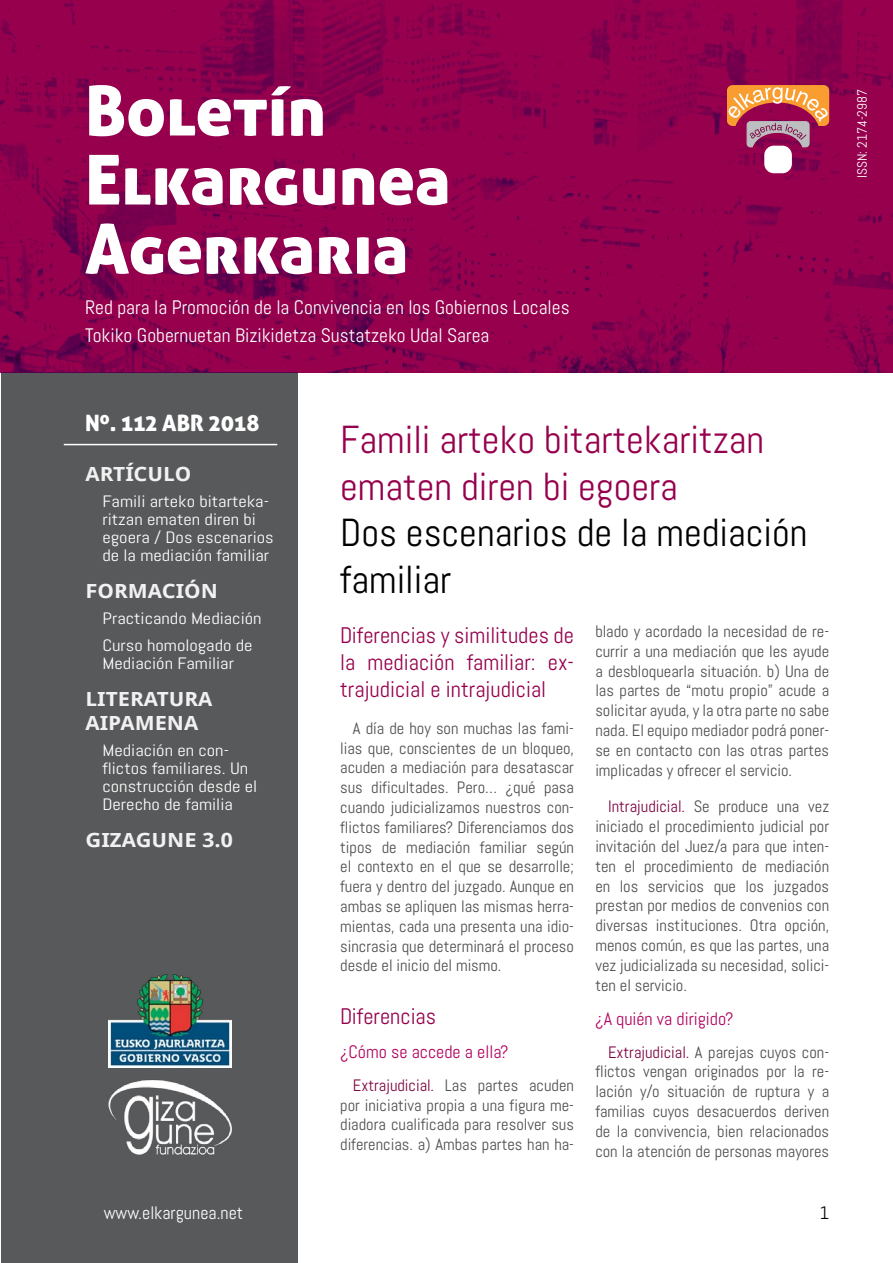
<style>
.page{position:relative;width:893px;height:1263px;background:#fff}
.page>*{position:absolute;margin:0;border:0;box-sizing:border-box;transform-origin:0 0}
.t1{font:69px/69px "Aller Display";color:#fff}
.t2{font:39px/46.8px "Abel";color:#96004d}
.t3{font:39px/46.8px "Abel";color:#000}
.t4{font:22.5px/27px "Abel";color:#96004d;text-align:justify}
.t5{font:22.5px "Aller Display";color:#fff}
.t6{font:19.5px/27.6px "Abel";color:#fff}
.t7{font:700 19.5px/24px "Droid Sans";color:#f1f1f2;scale:1.12 1}
.t8{font:18px "Abel";color:#b1005d}
.t9{font:18px "Abel";color:#fff}
.t10{font:18px "Abel";color:#000}
.t11{font:16.5px/19.8px "Abel";color:#4d4d4f;text-align:justify}
.t12{font:16.5px/18px "Abel";color:#fff;scale:1.12 1}
.t13{font:13.5px "Abel";color:#fff}
.s1{color:#7c0040}
</style>
<div class="page">
<div style="left:1px;top:372px;width:297px;height:891px;background:#58595b"></div>
<svg style="left:0;top:0;width:893px;height:372px;fill:#96004d"></svg>
<hr style="left:64px;top:444px;width:213px;height:1px;background:#fff">
<svg style="left:727px;top:85px;width:102px;height:62px"></svg>
<div style="left:764px;top:146px;width:28px;height:27px;background:#fff;border-radius:10px"></div>
<img style="left:108px;top:1080px;width:124px;height:75px">
<img style="left:109px;top:975px;width:122px;height:92px">
<h1 class="t1" style="left:85px;top:75px;width:367px">Boletín<br>Elkargunea<br>Agerkaria</h1>
<p class="t6" style="left:85px;top:294px;width:486px">Red para la Promoción de la Convivencia en los Gobiernos Locales<br>Tokiko Gobernuetan Bizikidetza Sustatzeko Udal Sarea</p>
<p class="t13" style="left:854px;top:178px;width:90px;rotate:-90deg">ISSN: 2174-2987</p>
<h3 class="t5" style="left:85px;top:409px;width:176px">Nº. 112 ABR 2018</h3>
<p class="t7" style="left:85px;top:462px;width:96px">ARTÍCULO</p>
<p class="t12" style="left:102px;top:492px;width:154px">Famili arteko bitarteka&shy;ritzan ematen diren bi egoera / Dos escenarios de la mediación familiar</p>
<p class="t7" style="left:85px;top:579px;width:120px">FORMACIÓN</p>
<p class="t12" style="left:102px;top:605px;width:144px;line-height:26.5px">Practicando Mediación<br>Curso homologado de</p>
<p class="t12" style="left:102px;top:654px;width:119px">Mediación Familiar</p>
<p class="t7" style="left:85px;top:687px;width:115px">LITERATURA<br>AIPAMENA</p>
<p class="t12" style="left:102px;top:741px;width:140px">Mediación en con&shy;flictos familiares. Un construcción desde el<br>Derecho de familia</p>
<p class="t7" style="left:85px;top:828px;width:133px">GIZAGUNE 3.0</p>
<h2 class="t2" style="left:340px;top:416px;width:426px">Famili arteko bitartekaritzan ematen diren bi egoera</h2>
<h2 class="t3" style="left:340px;top:510px;width:469px">Dos escenarios de la mediación familiar</h2>
<h3 class="t4" style="left:340px;top:622px;width:235px">Diferencias y similitudes de la mediación familiar: ex&shy;trajudicial e intrajudicial</h3>
<p class="t11" style="left:340px;top:718px;width:235px;text-indent:13px">A día de hoy son muchas las fami&shy;lias que, conscientes de un bloqueo, acuden a mediación para desatascar sus dificultades. Pero… ¿qué pasa cuando judicializamos nuestros con&shy;flictos familiares? Diferenciamos dos tipos de mediación familiar según el contexto en el que se desarrolle; fuera y dentro del juzgado. Aunque en ambas se apliquen las mismas herra&shy;mientas, cada una presenta una idio&shy;sincrasia que determinará el proceso desde el inicio del mismo.</p>
<h3 class="t4" style="left:340px;top:1003px;width:98px">Diferencias</h3>
<p class="t8" style="left:340px;top:1040px;width:170px">¿Cómo se accede a ella?</p>
<p class="t11" style="left:340px;top:1075px;width:235px;text-indent:13px"><span class="s1">Extrajudicial.</span> Las partes acuden por iniciativa propia a una figura me&shy;diadora cualificada para resolver sus diferencias. a) Ambas partes han ha-</p>
<p class="t11" style="left:595px;top:621px;width:235px">blado y acordado la necesidad de re&shy;currir a una mediación que les ayude a desbloquearla situación. b) Una de las partes de “motu propio” acude a solicitar ayuda, y la otra parte no sabe nada. El equipo mediador podrá poner&shy;se en contacto con las otras partes implicadas y ofrecer el servicio.</p>
<p class="t11" style="left:595px;top:797px;width:235px;text-indent:13px"><span class="s1">Intrajudicial.</span> Se produce una vez iniciado el procedimiento judicial por invitación del Juez/a para que inten&shy;ten el procedimiento de mediación en los servicios que los juzgados prestan por medios de convenios con diversas instituciones. Otra opción, menos común, es que las partes, una vez judicializada su necesidad, solici&shy;ten el servicio.</p>
<p class="t8" style="left:595px;top:1007px;width:140px">¿A quién va dirigido?</p>
<p class="t11" style="left:595px;top:1042px;width:235px;text-indent:13px"><span class="s1">Extrajudicial.</span> A parejas cuyos con&shy;flictos vengan originados por la re&shy;lación y/o situación de ruptura y a familias cuyos desacuerdos deriven de la convivencia, bien relacionados con la atención de personas mayores</p>
<p class="t9" style="left:104px;top:1201px;width:141px">www.elkargunea.net</p>
<p class="t10" style="left:820px;top:1201px;width:11px">1</p>
</div>
